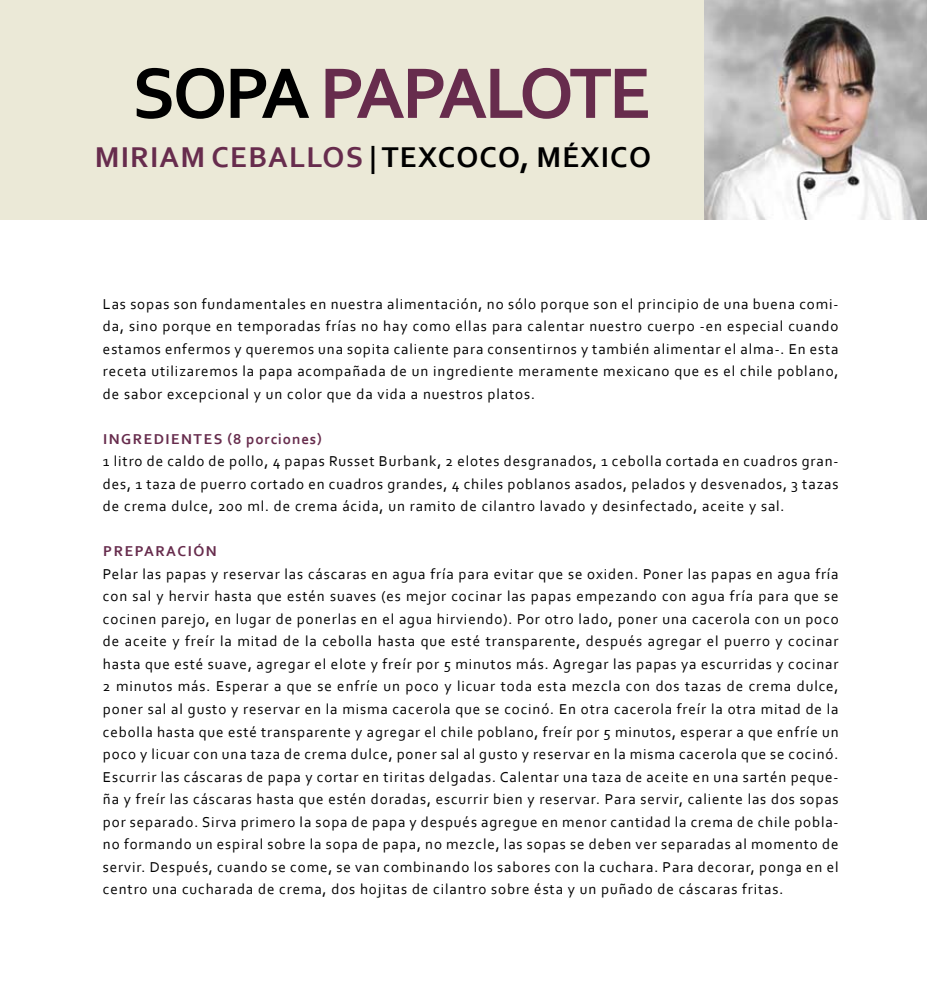
<style>
.page{position:relative;width:927px;height:983px;background:#fff}
.page>*{position:absolute;margin:0;border:0;box-sizing:border-box;transform-origin:0 0}
.t1{font:700 75px "Corbel";color:#672c4d}
.t2{font:700 30px "Corbel";letter-spacing:.04em;color:#000}
.t3{font:15px/22.5px "Corbel";letter-spacing:.06em;color:#000;text-align:justify}
.t4{font:700 15px "Corbel";letter-spacing:.1em;color:#672c4d}
.s1{color:#000}
.s2{color:#672c4d}
</style>
<div class="page">
<div style="left:0;top:0;width:719px;height:220px;background:#ebe9d7"></div>
<img style="left:705px;top:0;width:222px;height:220px">
<h1 class="t1" style="left:132px;top:47px;width:349px"><span class="s1">SO PA</span> PAPALOTE</h1>
<h2 class="t2" style="left:95px;top:139px;width:558px"><span class="s2">MIRIAM CEBALLOS</span> | TEXCOCO, MÉXICO</h2>
<p class="t3" style="left:103px;top:292px;width:737px">Las sopas son fundamentales en nuestra alimentación, no sólo porque son el principio de una buena comi&shy;da, sino porque en temporadas frías no hay como ellas para calentar nuestro cuerpo -en especial cuando estamos enfermos y queremos una sopita caliente para consentirnos y también alimentar el alma-. En esta receta utilizaremos la papa acompañada de un ingrediente meramente mexicano que es el chile poblano, de sabor excepcional y un color que da vida a nuestros platos.</p>
<p class="t4" style="left:103px;top:429px;width:220px">I NGREDIENTES (8 PORCIONES)</p>
<p class="t3" style="left:103px;top:449px;width:737px">1 litro de caldo de pollo, 4 papas Russet Burbank, 2 elotes desgranados, 1 cebolla cortada en cuadros gran&shy;des, 1 taza de puerro cortado en cuadros grandes, 4 chiles poblanos asados, pelados y desvenados, 3 tazas de crema dulce, 200 ml. de crema ácida, un ramito de cilantro lavado y desinfectado, aceite y sal.</p>
<p class="t4" style="left:103px;top:542px;width:52px">PREPARACI</p>
<p class="t4" style="left:193px;top:542px;width:23px">ÓN</p>
<p class="t3" style="left:103px;top:562px;width:737px">Pelar las papas y reservar las cáscaras en agua fría para evitar que se oxiden. Poner las papas en agua fría con sal y hervir hasta que estén suaves (es mejor cocinar las papas empezando con agua fría para que se cocinen parejo, en lugar de ponerlas en el agua hirviendo). Por otro lado, poner una cacerola con un poco de aceite y freír la mitad de la cebolla hasta que esté transparente, después agregar el puerro y cocinar hasta que esté suave, agregar el elote y freír por 5 minutos más. Agregar las papas ya escurridas y cocinar 2 minutos más. Esperar a que se enfríe un poco y licuar toda esta mezcla con dos tazas de crema dulce, poner sal al gusto y reservar en la misma cacerola que se cocinó. En otra cacerola freír la otra mitad de la cebolla hasta que esté transparente y agregar el chile poblano, freír por 5 minutos, esperar a que enfríe un poco y licuar con una taza de crema dulce, poner sal al gusto y reservar en la misma cacerola que se cocinó.<br>Escurrir las cáscaras de papa y cortar en tiritas delgadas. Calentar una taza de aceite en una sartén peque&shy;ña y freír las cáscaras hasta que estén doradas, escurrir bien y reservar. Para servir, caliente las dos sopas por separado. Sirva primero la sopa de papa y después agregue en menor cantidad la crema de chile pobla&shy;no formando un espiral sobre la sopa de papa, no mezcle, las sopas se deben ver separadas al momento de servir. Después, cuando se come, se van combinando los sabores con la cuchara. Para decorar, ponga en el centro una cucharada de crema, dos hojitas de cilantro sobre ésta y un puñado de cáscaras fritas.</p>
</div>
